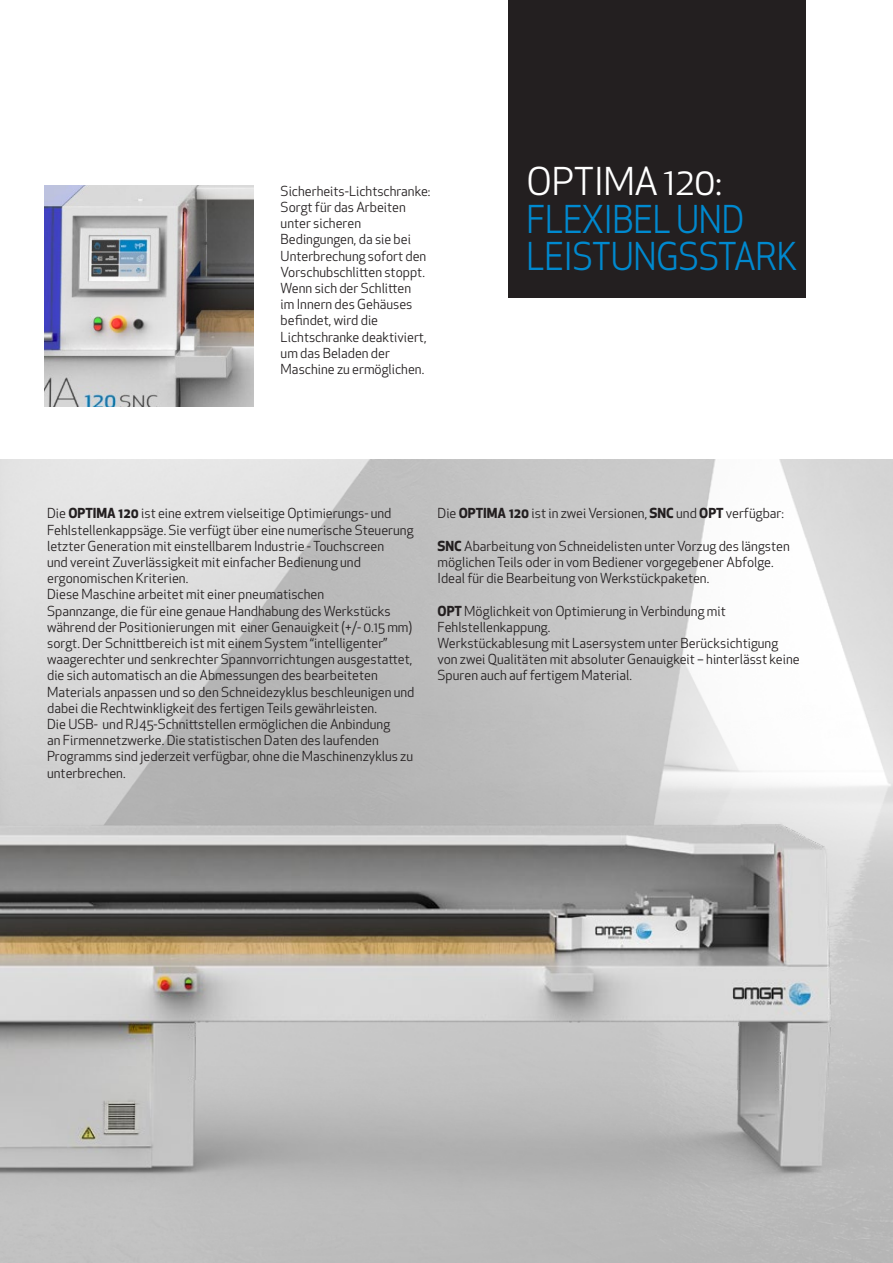
<style>
.page{position:relative;width:893px;height:1263px;background:#fff}
.page>*{position:absolute;margin:0;border:0;box-sizing:border-box;transform-origin:0 0}
.t1{font:37.5px/37.5px "Apex New";letter-spacing:-.01em;color:#0089cf;scale:.92 1}
.t2{font:37.5px "Apex New";letter-spacing:-.01em;color:#fff}
.t3{font:13.5px/16.2px "Apex New";color:#231f20}
.s1{font-weight:700}
</style>
<div class="page">
<img style="left:0;top:459px;width:893px;height:246px">
<div style="left:508px;top:0;width:298px;height:298px;background:#231f20"></div>
<img style="left:0;top:705px;width:893px;height:558px">
<img style="left:45px;top:186px;width:209px;height:220px">
<p class="t3" style="left:281px;top:183px;width:151px">Sicherheits-Lichtschranke:<br>Sorgt für das Arbeiten unter sicheren<br>Bedingungen, da sie bei<br>Unterbrechung sofort den<br>Vorschubschlitten stoppt.<br>Wenn sich der Schlitten<br>im Innern des Gehäuses befindet, wird die<br>Lichtschranke deaktiviert, um das Beladen der<br>Maschine zu ermöglichen.</p>
<h1 class="t2" style="left:527px;top:158px;width:197px">OPTIMA 120:</h1>
<h1 class="t1" style="left:527px;top:200px;width:296px">FLEXIBEL UND<br>LEISTUNGSSTARK</h1>
<p class="t3" style="left:47px;top:505px;width:369px">Die <span class="s1">OPTIMA 120</span> ist eine extrem vielseitige Optimierungs- und Fehlstellenkappsäge. Sie verfügt über eine numerische Steuerung letzter Generation mit einstellbarem Industrie - Touchscreen<br>und vereint Zuverlässigkeit mit einfacher Bedienung und ergonomischen Kriterien.<br>Diese Maschine arbeitet mit einer pneumatischen<br>Spannzange, die für eine genaue Handhabung des Werkstücks während der Positionierungen mit einer Genauigkeit (+/- 0.15 mm) sorgt. Der Schnittbereich ist mit einem System “intelligenter” waagerechter und senkrechter Spannvorrichtungen ausgestattet, die sich automatisch an die Abmessungen des bearbeiteten Materials anpassen und so den Schneidezyklus beschleunigen und dabei die Rechtwinkligkeit des fertigen Teils gewährleisten.<br>Die USB- und RJ45-Schnittstellen ermöglichen die Anbindung<br>an Firmennetzwerke. Die statistischen Daten des laufenden Programms sind jederzeit verfügbar, ohne die Maschinenzyklus zu unterbrechen.</p>
<p class="t3" style="left:437px;top:505px;width:348px">Die <span class="s1">OPTIMA 120</span> ist in zwei Versionen, <span class="s1">SNC</span> und <span class="s1">OPT</span> verfügbar:</p>
<p class="t3" style="left:437px;top:538px;width:354px"><span class="s1">SNC</span> Abarbeitung von Schneidelisten unter Vorzug des längsten möglichen Teils oder in vom Bediener vorgegebener Abfolge.<br>Ideal für die Bearbeitung von Werkstückpaketen.</p>
<p class="t3" style="left:437px;top:602px;width:364px"><span class="s1">OPT</span> Möglichkeit von Optimierung in Verbindung mit Fehlstellenkappung.<br>Werkstückablesung mit Lasersystem unter Berücksichtigung von zwei Qualitäten mit absoluter Genauigkeit – hinterlässt keine Spuren auch auf fertigem Material.</p>
</div>
